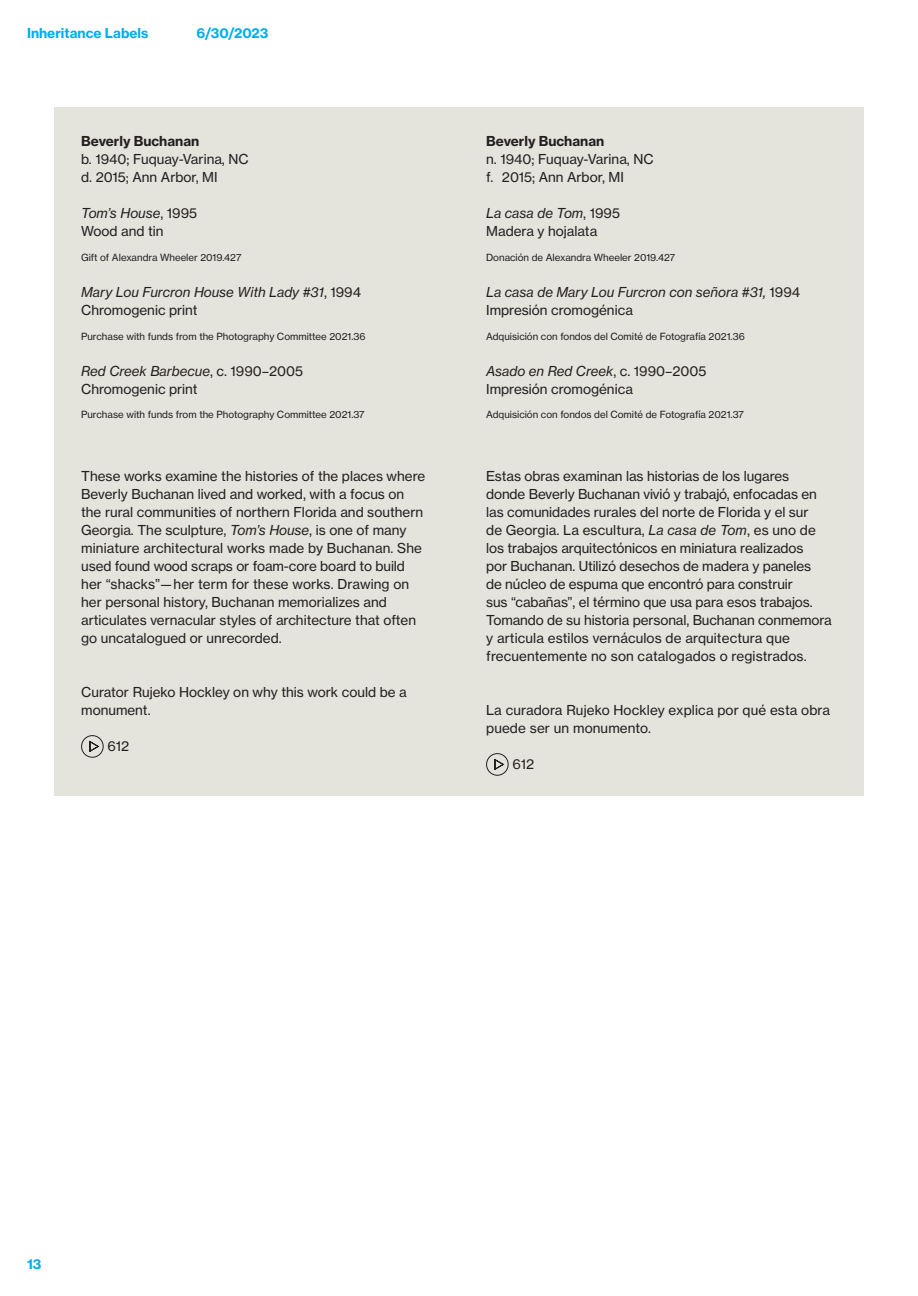
<style>
.page{position:relative;width:918px;height:1296px;background:#fff}
.page>*{position:absolute;margin:0;border:0;box-sizing:border-box;transform-origin:0 0}
.Extended_Text__18_24{font:13.5px/18px "Haas Grot Text 55 Roman";color:#231f20}
.Text__18_24{font:13.5px "Haas Grot Text 55 Roman";color:#231f20}
.Text__18_24-2{font:italic 13.5px "Haas Grot Text 56";color:#231f20}
.Text__18_24-3{font:700 13.5px "Haas Grot Text 75";color:#231f20}
.t1{font:700 13.5px "Haas Grot Text 75";color:#00aeef}
.Credit_Line__13_15{font:9.75px "Haas Grot Text 55 Roman";color:#231f20}
.s1{font-family:"Haas Grot Text 55 Roman";font-style:normal}
.s2{font-family:"Haas Grot Text 56";font-style:italic}
</style>
<div class="page">
<div style="left:54px;top:108px;width:810px;height:688px;background:#e4e3dc"></div>
<div style="left:81px;top:735px;width:23px;height:23px;border:1px solid #231f20;border-radius:50%"></div>
<svg style="left:89px;top:740px;width:11px;height:12px"></svg>
<div style="left:486px;top:753px;width:23px;height:23px;border:1px solid #231f20;border-radius:50%"></div>
<svg style="left:494px;top:758px;width:11px;height:12px"></svg>
<p class="t1" style="left:27px;top:25px;width:123px">Inheritance Labels</p>
<p class="t1" style="left:197px;top:25px;width:73px">6/30/2023</p>
<p class="Text__18_24-3" style="left:81px;top:133px;width:120px">Beverly Buchanan</p>
<p class="Text__18_24" style="left:81px;top:151px;width:169px">b. 1940; Fuquay-Varina, NC</p>
<p class="Text__18_24" style="left:81px;top:169px;width:138px">d. 2015; Ann Arbor, MI</p>
<p class="Text__18_24-2" style="left:81px;top:205px;width:117px">Tom’s House<span class="s1">, 1995</span></p>
<p class="Text__18_24" style="left:81px;top:223px;width:84px">Wood and tin</p>
<p class="Credit_Line__13_15" style="left:81px;top:251px;width:162px">Gift of Alexandra Wheeler 2019.427</p>
<p class="Text__18_24-2" style="left:81px;top:284px;width:281px">Mary Lou Furcron House With Lady #31<span class="s1">, 1994</span></p>
<p class="Text__18_24" style="left:81px;top:302px;width:118px">Chromogenic print</p>
<p class="Credit_Line__13_15" style="left:81px;top:330px;width:286px">Purchase with funds from the Photography Committee 2021.36</p>
<p class="Text__18_24-2" style="left:81px;top:362px;width:224px">Red Creek Barbecue<span class="s1">, c. 1990–2005</span></p>
<p class="Text__18_24" style="left:81px;top:380px;width:118px">Chromogenic print</p>
<p class="Credit_Line__13_15" style="left:81px;top:409px;width:285px">Purchase with funds from the Photography Committee 2021.37</p>
<p class="Extended_Text__18_24" style="left:81px;top:467px;width:346px">These works examine the histories of the places where Beverly Buchanan lived and worked, with a focus on the rural communities of northern Florida and southern Georgia. The sculpture, <span class="s2">Tom’s House</span>, is one of many miniature architectural works made by Buchanan. She used found wood scraps or foam-core board to build her “shacks”—her term for these works. Drawing on her personal history, Buchanan memorializes and articulates vernacular styles of architecture that often go uncatalogued or unrecorded.</p>
<p class="Extended_Text__18_24" style="left:81px;top:683px;width:327px">Curator Rujeko Hockley on why this work could be a monument.</p>
<p class="Extended_Text__18_24" style="left:107px;top:737px;width:23px">612</p>
<p class="Text__18_24-3" style="left:486px;top:133px;width:120px">Beverly Buchanan</p>
<p class="Text__18_24" style="left:486px;top:151px;width:169px">n. 1940; Fuquay-Varina, NC</p>
<p class="Text__18_24" style="left:486px;top:169px;width:139px">f. 2015; Ann Arbor, MI</p>
<p class="Text__18_24-2" style="left:486px;top:205px;width:135px">La casa de Tom<span class="s1">, 1995</span></p>
<p class="Text__18_24" style="left:486px;top:223px;width:113px">Madera y hojalata</p>
<p class="Credit_Line__13_15" style="left:486px;top:251px;width:191px">Donación de Alexandra Wheeler 2019.427</p>
<p class="Text__18_24-2" style="left:486px;top:284px;width:316px">La casa de Mary Lou Furcron con señora #31, <span class="s1">1994</span></p>
<p class="Text__18_24" style="left:486px;top:302px;width:148px">Impresión cromogénica</p>
<p class="Credit_Line__13_15" style="left:486px;top:330px;width:260px">Adquisición con fondos del Comité de Fotografía 2021.36</p>
<p class="Text__18_24-2" style="left:486px;top:362px;width:222px">Asado en Red Creek<span class="s1">, c. 1990–2005</span></p>
<p class="Text__18_24" style="left:486px;top:380px;width:148px">Impresión cromogénica</p>
<p class="Credit_Line__13_15" style="left:486px;top:409px;width:259px">Adquisición con fondos del Comité de Fotografía 2021.37</p>
<p class="Extended_Text__18_24" style="left:486px;top:467px;width:347px">Estas obras examinan las historias de los lugares donde Beverly Buchanan vivió y trabajó, enfocadas en las comunidades rurales del norte de Florida y el sur<br>de Georgia. La escultura, <span class="s2">La casa de Tom</span>, es uno de los trabajos arquitectónicos en miniatura realizados<br>por Buchanan. Utilizó desechos de madera y paneles<br>de núcleo de espuma que encontró para construir<br>sus “cabañas”, el término que usa para esos trabajos.<br>Tomando de su historia personal, Buchanan conmemora y articula estilos vernáculos de arquitectura que frecuentemente no son catalogados o registrados.</p>
<p class="Extended_Text__18_24" style="left:486px;top:701px;width:345px">La curadora Rujeko Hockley explica por qué esta obra puede ser un monumento.</p>
<p class="Extended_Text__18_24" style="left:512px;top:755px;width:23px">612</p>
<p class="t1" style="left:27px;top:1256px;width:16px">13</p>
</div>
